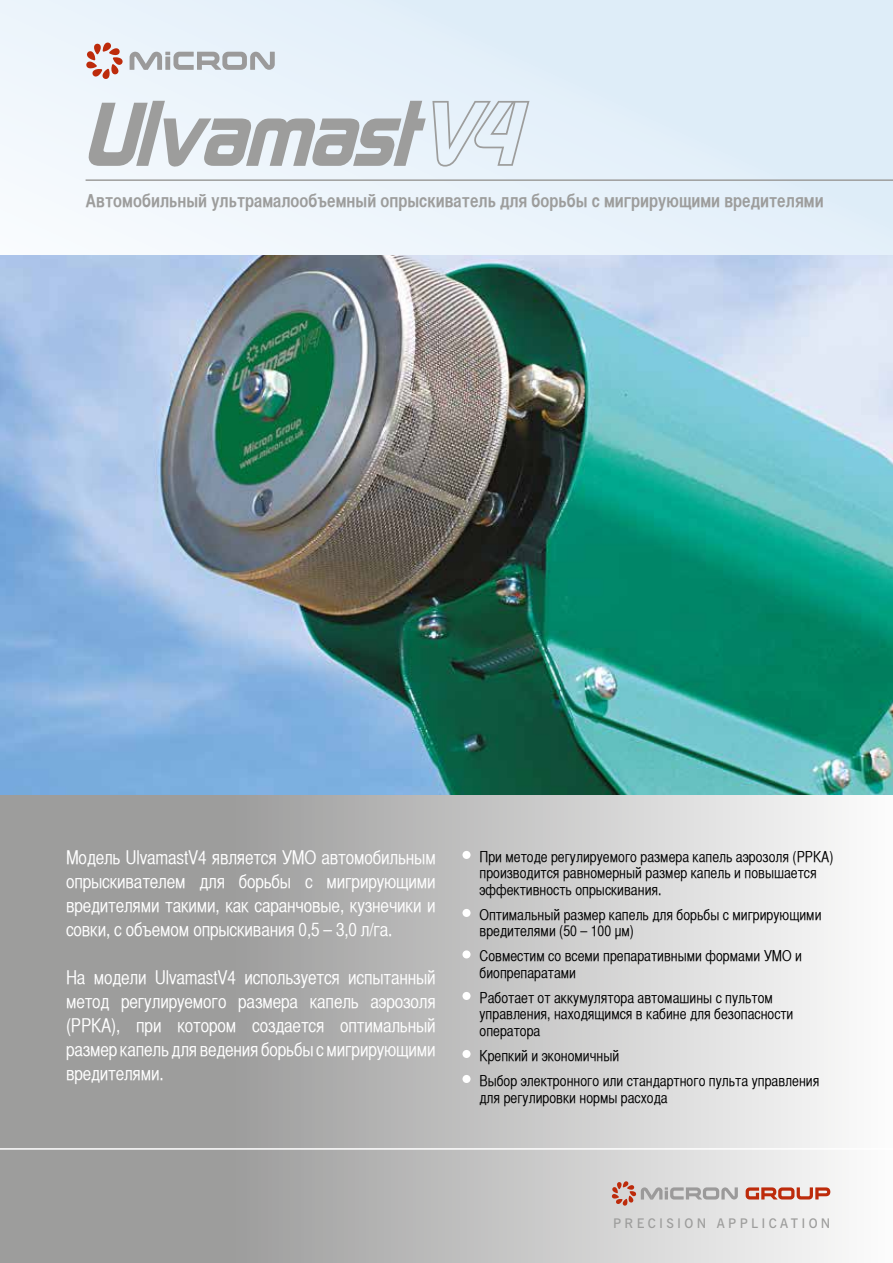
<style>
.page{position:relative;width:893px;height:1263px;background:#fff}
.page>*{position:absolute;margin:0;border:0;box-sizing:border-box;transform-origin:0 0}
.t1{font:18.75px/24px "Helvetica CY Plain";letter-spacing:-.01em;color:#fff;text-align:justify}
.t2{font:18px "Helvetica CY Bold";color:#9d9d9c}
.t3{font:15px/16.5px "Helvetica CY Plain";color:#000}
.t4{font:600 13.2px "News Gothic BT";letter-spacing:.25em;color:#9d9d9c}
</style>
<div class="page">
<div style="left:0;top:0;width:893px;height:403px;background:linear-gradient(to right,#f2f8fd,#ddecf8)"></div>
<img style="left:0;top:255px;width:893px;height:540px">
<svg style="left:0;top:795px;width:838px;height:468px;background:#bcbcbc"></svg>
<hr style="left:0;top:1148px;width:893px;height:2px;background:#fff">
<svg style="left:86px;top:43px;width:37px;height:36px"></svg>
<svg style="left:130px;top:52px;width:145px;height:18px;background:#bdc1c4"></svg>
<svg style="left:89px;top:101px;width:337px;height:66px;background:#c5c9cc"></svg>
<svg style="left:432px;top:101px;width:97px;height:66px;background:#dbe4eb"></svg>
<hr style="left:86px;top:179px;width:807px;height:2px;background:#9d9d9c">
<svg style="left:612px;top:1181px;width:126px;height:25px;background:#cdc3c1"></svg>
<svg style="left:746px;top:1187px;width:84px;height:12px"></svg>
<div style="left:462px;top:851px;width:9px;height:8px;background:#fff;border-radius:50%"></div>
<div style="left:462px;top:909px;width:9px;height:8px;background:#fff;border-radius:50%"></div>
<div style="left:462px;top:950px;width:9px;height:8px;background:#fff;border-radius:50%"></div>
<div style="left:462px;top:992px;width:9px;height:8px;background:#fff;border-radius:50%"></div>
<div style="left:462px;top:1050px;width:9px;height:8px;background:#fff;border-radius:50%"></div>
<div style="left:462px;top:1075px;width:9px;height:8px;background:#fff;border-radius:50%"></div>
<p class="t2" style="left:86px;top:190px;width:740px">Автомобильный ультрамалообъемный опрыскиватель для борьбы с мигрирующими вредителями</p>
<p class="t1" style="left:66px;top:845px;width:371px">Модель UlvamastV4 является УМО автомобильным опрыскивателем для борьбы с мигрирующими вредителями такими, как саранчовые, кузнечики и совки, с объемом опрыскивания 0,5 – 3,0 л/га.</p>
<p class="t1" style="left:66px;top:965px;width:371px">На модели UlvamastV4 используется испытанный метод регулируемого размера капель аэрозоля (РРКА), при котором создается оптимальный размер капель для ведения борьбы с мигрирующими вредителями.</p>
<p class="t3" style="left:479px;top:848px;width:356px">При методе регулируемого размера капель аэрозоля (РРКА) производится равномерный размер капель и повышается эффективность опрыскивания.</p>
<p class="t3" style="left:479px;top:906px;width:343px">Оптимальный размер капель для борьбы с мигрирующими вредителями (50 – 100 µм)</p>
<p class="t3" style="left:479px;top:948px;width:324px">Совместим со всеми препаративными формами УМО и биопрепаратами</p>
<p class="t3" style="left:479px;top:989px;width:315px">Работает от аккумулятора автомашины с пультом управления, находящимся в кабине для безопасности оператора</p>
<p class="t3" style="left:479px;top:1043px;width:341px;line-height:25px">Крепкий и экономичный<br>Выбор электронного или стандартного пульта управления</p>
<p class="t3" style="left:479px;top:1089px;width:190px">для регулировки нормы расхода</p>
<p class="t4" style="left:613px;top:1215px;width:219px">PRECISION APPLICATION</p>
</div>
